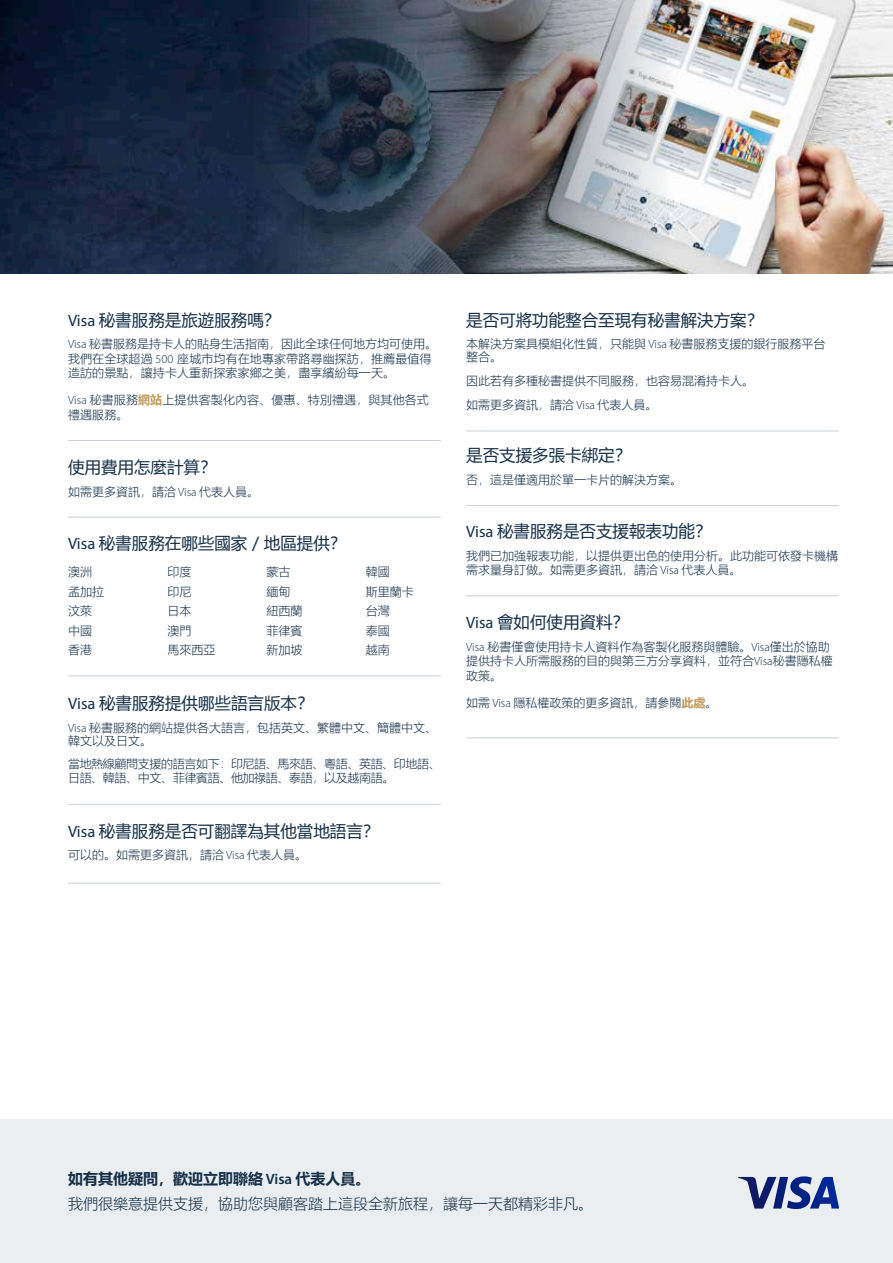
<style>
.page{position:relative;width:893px;height:1263px;background:#fff}
.page>*{position:absolute;margin:0;border:0;box-sizing:border-box;transform-origin:0 0}
.t1{font:16.5px "Microsoft Ya Hei";color:#163049}
.t2{font:300 15px/25px "Microsoft Ya Hei";color:#163049}
.t3{font:300 12px/19.5px "Microsoft Ya Hei";color:#163049}
.t4{font:300 12px/14.4px "Microsoft Ya Hei";letter-spacing:-.03em;color:#163049}
.s1{font-family:"Myriad Pro"}
.s2{font-weight:700;color:#c29d5c}
.s3{font-weight:700}
.s4{font-family:"Myriad Pro";font-weight:600}
</style>
<div class="page">
<div style="left:0;top:1119px;width:893px;height:144px;background:#eaeef0"></div>
<svg style="left:738px;top:1176px;width:101px;height:33px"></svg>
<hr style="left:68px;top:440px;width:373px;height:1px;background:#cad1d6">
<hr style="left:68px;top:517px;width:373px;height:1px;background:#cad1d6">
<hr style="left:68px;top:675px;width:373px;height:1px;background:#cad1d6">
<hr style="left:68px;top:804px;width:373px;height:1px;background:#cad1d6">
<hr style="left:68px;top:883px;width:373px;height:1px;background:#cad1d6">
<hr style="left:466px;top:431px;width:373px;height:1px;background:#cad1d6">
<hr style="left:466px;top:505px;width:373px;height:1px;background:#cad1d6">
<hr style="left:466px;top:595px;width:373px;height:1px;background:#cad1d6">
<hr style="left:466px;top:737px;width:373px;height:1px;background:#cad1d6">
<img style="left:0;top:0;width:253px;height:273px">
<img style="left:253px;top:0;width:640px;height:273px">
<h1 class="t1" style="left:68px;top:308px;width:214px"><span class="s1">Visa</span> 秘書服務是旅遊服務嗎？</h1>
<p class="t3" style="left:68px;top:337px;width:371px;line-height:14.4px"><span class="s1">Visa</span> 秘書服務是持卡人的貼身生活指南，因此全球任何地方均可使用。我們在全球超過 <span class="s1">500</span> 座城市均有在地專家帶路尋幽探訪，推薦最值得造訪的景點，讓持卡人重新探索家鄉之美，盡享繽紛每一天。</p>
<p class="t3" style="left:68px;top:393px;width:362px;line-height:14.4px"><span class="s1">Visa</span> 秘書服務<span class="s2">網站</span>上提供客製化內容、優惠、特別禮遇，與其他各式禮遇服務。</p>
<h1 class="t1" style="left:68px;top:455px;width:150px">使用費用怎麼計算？</h1>
<p class="t3" style="left:68px;top:481px;width:193px">如需更多資訊，請洽 <span class="s1">Visa</span> 代表人員。</p>
<h1 class="t1" style="left:68px;top:532px;width:280px"><span class="s1">Visa</span> 秘書服務在哪些國家／地區提供？</h1>
<p class="t3" style="left:68px;top:562px;width:37px">澳洲孟加拉汶萊中國香港</p>
<p class="t3" style="left:167px;top:562px;width:49px">印度<br>印尼<br>日本<br>澳門<br>馬來西亞</p>
<p class="t3" style="left:267px;top:562px;width:37px">蒙古緬甸紐西蘭菲律賓新加坡</p>
<p class="t3" style="left:366px;top:562px;width:49px">韓國<br>斯里蘭卡台灣<br>泰國<br>越南</p>
<h1 class="t1" style="left:68px;top:692px;width:247px"><span class="s1">Visa</span> 秘書服務提供哪些語言版本？</h1>
<p class="t3" style="left:68px;top:721px;width:371px;line-height:13.2px"><span class="s1">Visa</span> 秘書服務的網站提供各大語言，包括英文、繁體中文、簡體中文、韓文以及日文。</p>
<p class="t4" style="left:68px;top:756px;width:374px">當地熱線顧問支援的語言如下：印尼語、馬來語、粵語、英語、印地語、日語、韓語、中文、菲律賓語、他加祿語、泰語，以及越南語。</p>
<h1 class="t1" style="left:68px;top:819px;width:313px"><span class="s1">Visa</span> 秘書服務是否可翻譯為其他當地語言？</h1>
<p class="t3" style="left:68px;top:845px;width:241px">可以的。如需更多資訊，請洽 <span class="s1">Visa</span> 代表人員。</p>
<h1 class="t1" style="left:466px;top:308px;width:298px">是否可將功能整合至現有秘書解決方案？</h1>
<p class="t3" style="left:466px;top:336px;width:361px;line-height:13.5px">本解決方案具模組化性質，只能與 <span class="s1">Visa</span> 秘書服務支援的銀行服務平台整合。</p>
<p class="t3" style="left:466px;top:368px;width:289px;line-height:24.2px">因此若有多種秘書提供不同服務，也容易混淆持卡人。如需更多資訊，請洽 <span class="s1">Visa</span> 代表人員。</p>
<h1 class="t1" style="left:466px;top:444px;width:166px">是否支援多張卡綁定？</h1>
<p class="t3" style="left:466px;top:470px;width:217px">否，這是僅適用於單一卡片的解決方案。</p>
<h1 class="t1" style="left:466px;top:520px;width:247px"><span class="s1">Visa</span> 秘書服務是否支援報表功能？</h1>
<p class="t3" style="left:466px;top:548px;width:373px;line-height:14.4px">我們已加強報表功能，以提供更出色的使用分析。此功能可依發卡機構需求量身訂做。如需更多資訊，請洽 <span class="s1">Visa</span> 代表人員。</p>
<h1 class="t1" style="left:466px;top:611px;width:164px"><span class="s1">Visa</span> 會如何使用資料？</h1>
<p class="t3" style="left:466px;top:639px;width:368px;line-height:14.4px"><span class="s1">Visa</span> 秘書僅會使用持卡人資料作為客製化服務與體驗。<span class="s1">Visa</span>僅出於協助提供持卡人所需服務的目的與第三方分享資料，並符合<span class="s1">Visa</span>秘書隱私權政策。</p>
<p class="t3" style="left:466px;top:692px;width:253px">如需 <span class="s1">Visa</span> 隱私權政策的更多資訊，請參閱<span class="s2">此處</span>。</p>
<p class="t2" style="left:68px;top:1166px;width:526px"><span class="s3">如有其他疑問，歡迎立即聯絡</span> <span class="s4">Visa</span> <span class="s3">代表人員。<br></span>我們很樂意提供支援，協助您與顧客踏上這段全新旅程，讓每一天都精彩非凡。</p>
</div>
